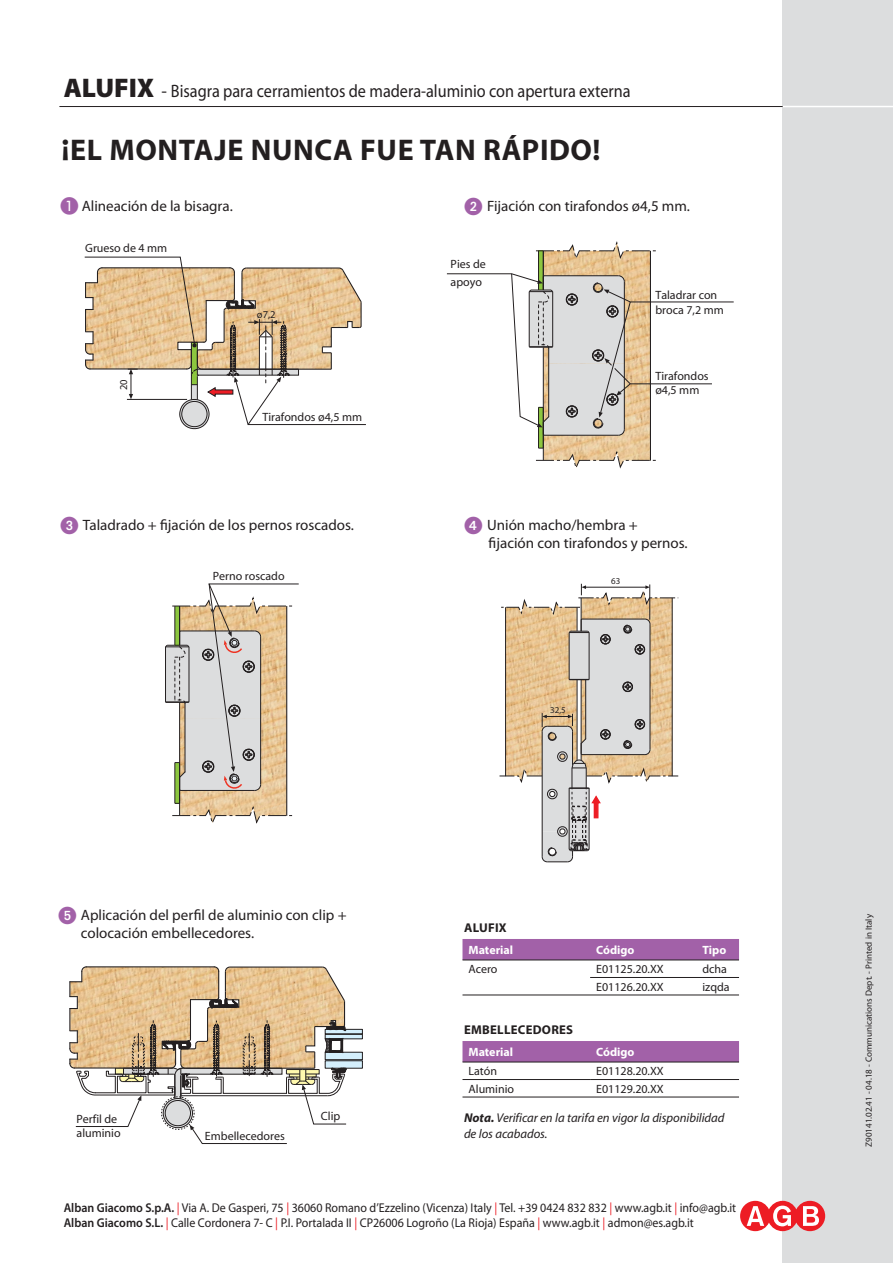
<style>
.page{position:relative;width:893px;height:1263px;background:#fff}
.page>*{position:absolute;margin:0;border:0;box-sizing:border-box;transform-origin:0 0}
.t1{font:700 30px "Myriad Pro";letter-spacing:.02em;color:#231f20}
.t2{font:18px "Myriad Pro";color:#231f20}
.t3{font:15px/18px "Myriad Pro";color:#231f20}
.t4{font:12.75px/15.3px "Myriad Pro";color:#231f20;scale:.94 1}
.t5{font:italic 12.75px/15.3px "Myriad";letter-spacing:-.005em;color:#231f20}
.t6{font:700 12.75px "Myriad Pro";letter-spacing:.02em;color:#231f20}
.t7{font:12px/14.4px "Myriad";color:#231f20}
.t8{font:12px "Myriad Pro";color:#231f20}
.t9{font:700 12px "Myriad Pro";color:#fff}
.t10{font:10.5px "Myriad";color:#231f20}
.t11{font:9px "Myriad Pro";color:#231f20}
.t12{font:8.85px "Myriad";color:#231f20}
.s1{font-weight:900;font-size:27px}
.s2{font-family:"European Pi One";font-size:18px;color:#a261a8}
.s3{font-family:"Myriad Pro";font-weight:700}
.s4{font-weight:600}
.s5{color:#ed1c24}
</style>
<div class="page">
<div style="left:782px;top:0;width:110px;height:1263px;background:#dcddde"></div>
<hr style="left:782px;top:106px;width:110px;height:1px;background:#fff">
<hr style="left:59px;top:106px;width:723px;height:1px;background:#231f20">
<svg style="left:740px;top:1201px;width:85px;height:30px"></svg>
<svg style="left:84px;top:257px;width:282px;height:173px"></svg>
<svg style="left:446px;top:241px;width:288px;height:228px"></svg>
<svg style="left:165px;top:583px;width:134px;height:241px"></svg>
<svg style="left:499px;top:584px;width:179px;height:279px"></svg>
<div style="left:325px;top:1029px;width:37px;height:5px;background:#d4effc"></div>
<div style="left:325px;top:1034px;width:37px;height:5px;background:#d4effc"></div>
<div style="left:325px;top:1052px;width:37px;height:8px;background:#d4effc"></div>
<div style="left:325px;top:1061px;width:37px;height:7px;background:#d4effc"></div>
<div style="left:325px;top:1029px;width:37px;height:5px;border:1px solid #231f20"></div>
<div style="left:325px;top:1034px;width:37px;height:5px;border:1px solid #231f20"></div>
<div style="left:325px;top:1052px;width:37px;height:8px;border:1px solid #231f20"></div>
<svg style="left:69px;top:966px;width:280px;height:178px"></svg>
<div style="left:462px;top:939px;width:277px;height:21px;background:#a261a8"></div>
<hr style="left:462px;top:960px;width:277px;height:1px;background:#231f20">
<hr style="left:590px;top:977px;width:149px;height:1px;background:#231f20">
<hr style="left:462px;top:995px;width:277px;height:1px;background:#231f20">
<div style="left:462px;top:1041px;width:277px;height:21px;background:#a261a8"></div>
<hr style="left:462px;top:1062px;width:277px;height:1px;background:#231f20">
<hr style="left:590px;top:1079px;width:149px;height:1px;background:#231f20">
<hr style="left:462px;top:1097px;width:277px;height:1px;background:#231f20">
<hr style="left:462px;top:1079px;width:128px;height:1px;background:#231f20">
<h2 class="t2" style="left:64px;top:84px;width:568px"><span class="s1">ALUFIX</span> - Bisagra para cerramientos de madera-aluminio con apertura externa</h2>
<h1 class="t1" style="left:62px;top:139px;width:540px">¡EL MONTAJE NUNCA FUE TAN RÁPIDO!</h1>
<p class="t3" style="left:60px;top:198px;width:174px"><span class="s2">-</span> Alineación de la bisagra.</p>
<p class="t3" style="left:487px;top:198px;width:204px">Fijación con tirafondos ø4,5 mm.</p>
<p class="t7" style="left:85px;top:242px;width:83px">Grueso de 4 mm</p>
<p class="t10" style="left:120px;top:390px;width:12px;rotate:-90deg">20</p>
<p class="t10" style="left:257px;top:311px;width:20px">ø7,2</p>
<p class="t7" style="left:262px;top:410px;width:101px">Tirafondos ø4,5 mm</p>
<p class="t7" style="left:450px;top:256px;width:37px;line-height:18px">Pies de apoyo</p>
<p class="t7" style="left:655px;top:288px;width:70px;line-height:15.5px">Taladrar con broca 7,2 mm</p>
<p class="t7" style="left:655px;top:369px;width:55px">Tirafondos ø4,5 mm</p>
<p class="t3" style="left:83px;top:517px;width:272px">Taladrado + fijación de los pernos roscados.</p>
<p class="t3" style="left:487px;top:517px;width:202px">Unión macho/hembra +<br>fijación con tirafondos y pernos.</p>
<p class="t7" style="left:213px;top:569px;width:73px">Perno roscado</p>
<p class="t3" style="left:81px;top:907px;width:267px">Aplicación del perfil de aluminio con clip + colocación embellecedores.</p>
<p class="t7" style="left:77px;top:1112px;width:46px">Perfil de aluminio</p>
<p class="t7" style="left:321px;top:1109px;width:21px">Clip</p>
<p class="t7" style="left:205px;top:1129px;width:81px">Embellecedores</p>
<p class="t12" style="left:611px;top:578px;width:11px">63</p>
<p class="t12" style="left:550px;top:707px;width:17px">32,5</p>
<p class="t6" style="left:464px;top:923px;width:44px">ALUFIX</p>
<p class="t9" style="left:468px;top:945px;width:46px">Material</p>
<p class="t9" style="left:596px;top:945px;width:40px">Código</p>
<p class="t9" style="left:702px;top:945px;width:25px">Tipo</p>
<p class="t8" style="left:468px;top:965px;width:30px">Acero</p>
<p class="t8" style="left:596px;top:965px;width:69px">E01125.20.XX</p>
<p class="t8" style="left:702px;top:965px;width:26px">dcha</p>
<p class="t8" style="left:596px;top:982px;width:69px">E01126.20.XX</p>
<p class="t8" style="left:702px;top:982px;width:29px">izqda</p>
<p class="t6" style="left:464px;top:1025px;width:110px">EMBELLECEDORES</p>
<p class="t9" style="left:468px;top:1047px;width:46px">Material</p>
<p class="t9" style="left:596px;top:1047px;width:40px">Código</p>
<p class="t8" style="left:468px;top:1067px;width:30px">Latón</p>
<p class="t8" style="left:596px;top:1067px;width:69px">E01128.20.XX</p>
<p class="t8" style="left:468px;top:1084px;width:47px">Aluminio</p>
<p class="t8" style="left:596px;top:1084px;width:69px">E01129.20.XX</p>
<p class="t5" style="left:464px;top:1111px;width:262px"><span class="s3">Nota.</span> Verificar en la tarifa en vigor la disponibilidad de los acabados.</p>
<p class="t4" style="left:64px;top:1201px;width:717px"><span class="s4">Alban Giacomo S.p.A.</span> <span class="s5">|</span> Via A. De Gasperi, 75 <span class="s5">|</span> 36060 Romano d’Ezzelino (Vicenza) Italy <span class="s5">|</span> Tel. +39 0424 832 832 <span class="s5">|</span> www.agb.it <span class="s5">|</span> info@agb.it<br><span class="s4">Alban Giacomo S.L.</span> <span class="s5">|</span> Calle Cordonera 7- C <span class="s5">|</span> P.I. Portalada II <span class="s5">|</span> CP26006 Logroño (La Rioja) España <span class="s5">|</span> www.agb.it <span class="s5">|</span> admon@es.agb.it</p>
<p class="t11" style="left:865px;top:1147px;width:234px;rotate:-90deg">Z90141.02.41 - 04.18 - Communications Dept. - Printed in Italy</p>
</div>
